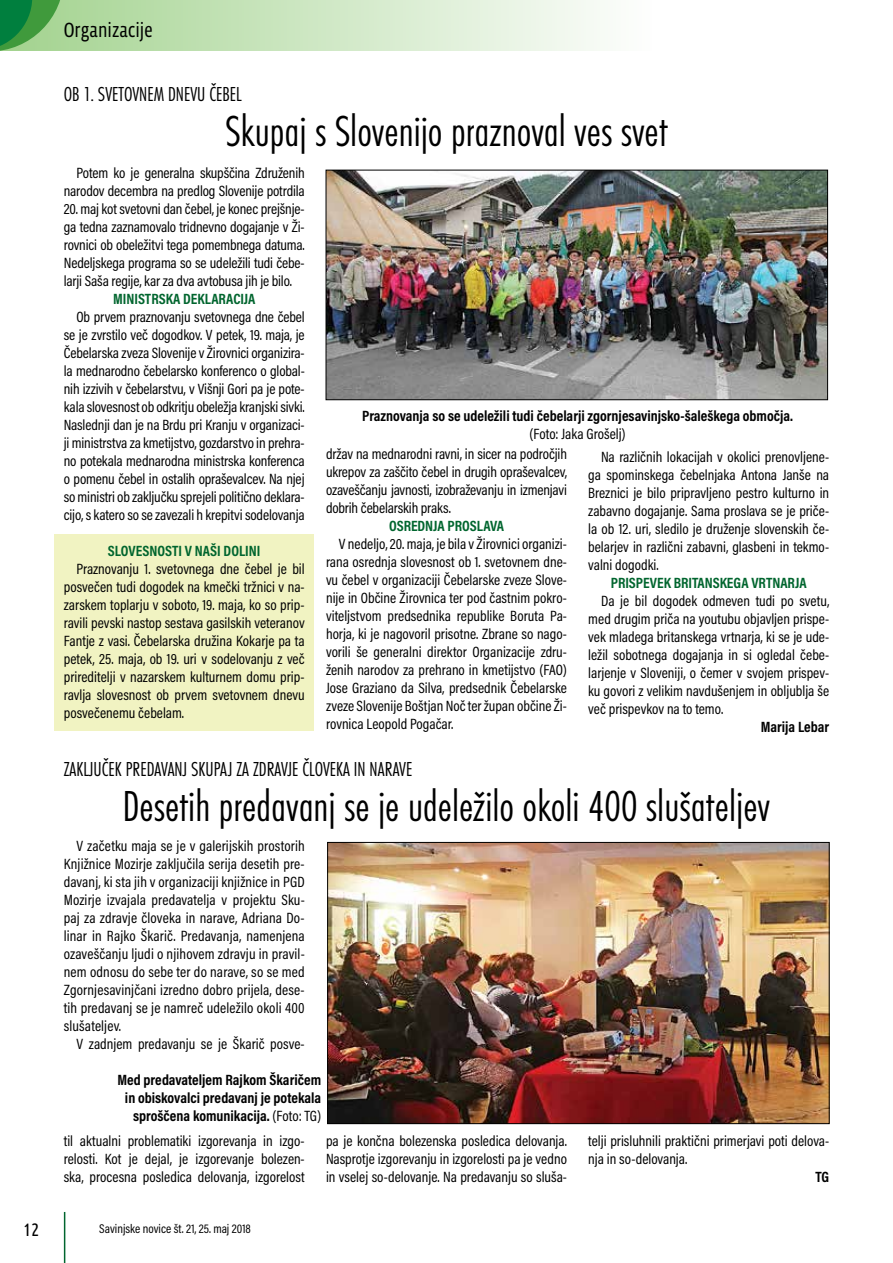
<style>
.page{position:relative;width:893px;height:1263px;background:#fff}
.page>*{position:absolute;margin:0;border:0;box-sizing:border-box;transform-origin:0 0}
.t1{font:45px "Futura TEE Ligh Cond";color:#000}
.t2{font:21px "Futura TEE Ligh Cond";color:#000}
.t3{font:21px "Vista Sans Nar OTCE";color:#000}
.t4{font:18px "Ubuntu Condensed";color:#000}
.t5{font:15px/18px "Acumin Pro Cond";color:#000;text-align:justify}
.t6{font:700 15px/18px "Acumin Pro Cond";color:#000;text-align:right}
.t7{font:700 15px "Acumin Pro Cond";color:#00652e}
.t8{font:12.75px "Acumin Pro Cond";color:#000}
.s1{font-weight:400}
</style>
<div class="page">
<div style="left:0;top:0;width:652px;height:51px;background:linear-gradient(to right,#a2d28e,#fefefd)"></div>
<hr style="left:64px;top:1212px;width:1px;height:51px;background:#00652e">
<svg style="left:0;top:0;width:64px;height:51px;background:#50a65b"></svg>
<div style="left:54px;top:534px;width:260px;height:196px;background:#f1f3c2"></div>
<img style="left:329px;top:844px;width:498px;height:278px">
<div style="left:327px;top:842px;width:502px;height:282px;border:1px solid #000"></div>
<img style="left:328px;top:172px;width:498px;height:226px">
<div style="left:326px;top:170px;width:502px;height:230px;border:1px solid #000"></div>
<h2 class="t3" style="left:64px;top:18px;width:90px">Organizacije</h2>
<h2 class="t2" style="left:64px;top:82px;width:179px">OB 1. SVETOVNEM DNEVU ČEBEL</h2>
<h1 class="t1" style="left:225px;top:105px;width:444px">Skupaj s Slovenijo praznoval ves svet</h1>
<p class="t5" style="left:64px;top:164px;width:242px;text-align:right">Potem ko je generalna skupščina Združenih narodov decembra na predlog Slovenije potrdila</p>
<p class="t5" style="left:64px;top:200px;width:242px">20. maj kot svetovni dan čebel, je konec prejšnje&shy;ga tedna zaznamovalo tridnevno dogajanje v Ži&shy;rovnici ob obeležitvi tega pomembnega datuma.<br>Nedeljskega programa so se udeležili tudi čebe&shy;larji Saša regije, kar za dva avtobusa jih je bilo.</p>
<p class="t7" style="left:113px;top:289px;width:144px">MINISTRSKA DEKLARACIJA</p>
<p class="t5" style="left:64px;top:308px;width:242px;text-indent:13px">Ob prvem praznovanju svetovnega dne čebel se je zvrstilo več dogodkov. V petek, 19. maja, je Čebelarska zveza Slovenije v Žirovnici organizira&shy;la mednarodno čebelarsko konferenco o global&shy;nih izzivih v čebelarstvu, v Višnji Gori pa je pote&shy;kala slovesnost ob odkritju obeležja kranjski sivki.<br>Naslednji dan je na Brdu pri Kranju v organizaci&shy;ji ministrstva za kmetijstvo, gozdarstvo in prehra&shy;no potekala mednarodna ministrska konferenca o pomenu čebel in ostalih opraševalcev. Na njej so ministri ob zaključku sprejeli politično deklara&shy;cijo, s katero so se zavezali h krepitvi sodelovanja</p>
<p class="t7" style="left:108px;top:540px;width:154px">SLOVESNOSTI V NAŠI DOLINI</p>
<p class="t5" style="left:64px;top:559px;width:242px;text-indent:13px">Praznovanju 1. svetovnega dne čebel je bil posvečen tudi dogodek na kmečki tržnici v na&shy;zarskem toplarju v soboto, 19. maja, ko so prip&shy;ravili pevski nastop sestava gasilskih veteranov Fantje z vasi. Čebelarska družina Kokarje pa ta petek, 25. maja, ob 19. uri v sodelovanju z več prireditelji v nazarskem kulturnem domu prip&shy;ravlja slovesnost ob prvem svetovnem dnevu posvečenemu čebelam.</p>
<p class="t6" style="left:362px;top:406px;width:432px">Praznovanja so se udeležili tudi čebelarji zgornjesavinjsko-šaleškega območja.</p>
<p class="t5" style="left:529px;top:424px;width:98px">(Foto: Jaka Grošelj)</p>
<p class="t5" style="left:326px;top:445px;width:242px">držav na mednarodni ravni, in sicer na področjih ukrepov za zaščito čebel in drugih opraševalcev, ozaveščanju javnosti, izobraževanju in izmenjavi dobrih čebelarskih praks.</p>
<p class="t7" style="left:389px;top:516px;width:116px">OSREDNJA PROSLAVA</p>
<p class="t5" style="left:326px;top:535px;width:242px;text-indent:13px">V nedeljo, 20. maja, je bila v Žirovnici organizi&shy;rana osrednja slovesnost ob 1. svetovnem dne&shy;vu čebel v organizaciji Čebelarske zveze Slove&shy;nije in Občine Žirovnica ter pod častnim pokro&shy;viteljstvom predsednika republike Boruta Pa&shy;horja, ki je nagovoril prisotne. Zbrane so nago&shy;vorili še generalni direktor Organizacije zdru&shy;ženih narodov za prehrano in kmetijstvo (FAO)<br>Jose Graziano da Silva, predsednik Čebelarske zveze Slovenije Boštjan Noč ter župan občine Ži&shy;rovnica Leopold Pogačar.</p>
<p class="t5" style="left:588px;top:447px;width:242px;text-indent:13px">Na različnih lokacijah v okolici prenovljene&shy;ga spominskega čebelnjaka Antona Janše na Breznici je bilo pripravljeno pestro kulturno in zabavno dogajanje. Sama proslava se je priče&shy;la ob 12. uri, sledilo je druženje slovenskih če&shy;belarjev in različni zabavni, glasbeni in tekmo&shy;valni dogodki.</p>
<p class="t7" style="left:611px;top:573px;width:197px">PRISPEVEK BRITANSKEGA VRTNARJA</p>
<p class="t5" style="left:588px;top:591px;width:242px;text-indent:13px">Da je bil dogodek odmeven tudi po svetu, med drugim priča na youtubu objavljen prispe&shy;vek mladega britanskega vrtnarja, ki se je ude&shy;ležil sobotnega dogajanja in si ogledal čebe&shy;larjenje v Sloveniji, o čemer v svojem prispev&shy;ku govori z velikim navdušenjem in obljublja še več prispevkov na to temo.</p>
<p class="t6" style="left:761px;top:717px;width:70px">Marija Lebar</p>
<h2 class="t2" style="left:64px;top:757px;width:350px">ZAKLJUČEK PREDAVANJ SKUPAJ ZA ZDRAVJE ČLOVEKA IN NARAVE</h2>
<h1 class="t1" style="left:123px;top:780px;width:649px">Desetih predavanj se je udeležilo okoli 400 slušateljev</h1>
<p class="t5" style="left:64px;top:837px;width:242px;text-indent:13px">V začetku maja se je v galerijskih prostorih Knjižnice Mozirje zaključila serija desetih pre&shy;davanj, ki sta jih v organizaciji knjižnice in PGD Mozirje izvajala predavatelja v projektu Sku&shy;paj za zdravje človeka in narave, Adriana Do&shy;linar in Rajko Škarič. Predavanja, namenjena ozaveščanju ljudi o njihovem zdravju in pravil&shy;nem odnosu do sebe ter do narave, so se med Zgornjesavinjčani izredno dobro prijela, dese&shy;tih predavanj se je namreč udeležilo okoli 400 slušateljev.</p>
<p class="t5" style="left:77px;top:1035px;width:230px">V zadnjem predavanju se je Škarič posve-</p>
<p class="t6" style="left:117px;top:1071px;width:205px">Med predavateljem Rajkom Škaričem in obiskovalci predavanj je potekala sproščena komunikacija. <span class="s1">(Foto: TG)</span></p>
<p class="t5" style="left:64px;top:1131px;width:242px">til aktualni problematiki izgorevanja in izgo&shy;relosti. Kot je dejal, je izgorevanje bolezen&shy;ska, procesna posledica delovanja, izgorelost</p>
<p class="t4" style="left:24px;top:1219px;width:17px">12</p>
<p class="t8" style="left:99px;top:1221px;width:153px">Savinjske novice št. 21, 25. maj 2018</p>
<p class="t5" style="left:326px;top:1131px;width:242px">pa je končna bolezenska posledica delovanja.<br>Nasprotje izgorevanju in izgorelosti pa je vedno in vselej so-delovanje. Na predavanju so sluša-</p>
<p class="t5" style="left:588px;top:1131px;width:242px">telji prisluhnili praktični primerjavi poti delova&shy;nja in so-delovanja.</p>
<p class="t6" style="left:815px;top:1167px;width:15px">TG</p>
</div>
